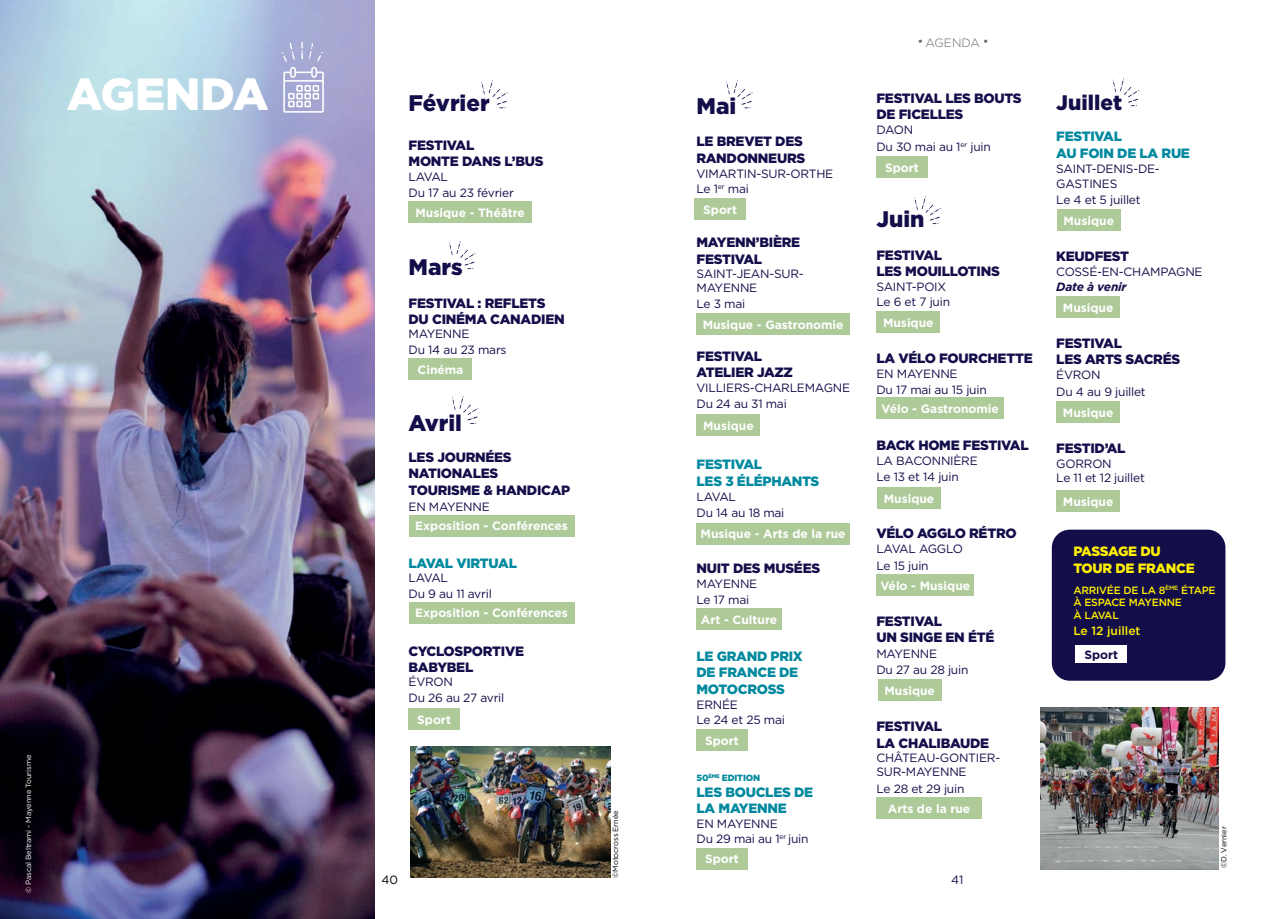
<style>
.page{position:relative;width:1285px;height:919px;background:#fff}
.page>*{position:absolute;margin:0;border:0;box-sizing:border-box;transform-origin:0 0}
.t1{font:900 45px "Gotham";color:#fff}
.t2{font:900 22.5px "Gotham";color:#130d4a}
.t3{font:900 21px "Gotham";color:#130d4a}
.t4{font:900 13.5px/16.2px "Gotham";letter-spacing:-.02em;color:#130d4a}
.t5{font:900 13.5px/16.2px "Gotham";letter-spacing:-.02em;color:#00899e}
.t6{font:900 13.5px/16.2px "Gotham";letter-spacing:-.02em;color:#fff101}
.t7{font:12px/16.2px "Gotham";letter-spacing:-.02em;color:#130d4a}
.t8{font:700 12px "Gotham";color:#fff}
.t9{font:500 12px "Gotham";color:#fff101}
.t10{font:italic 700 12px "Gotham";letter-spacing:-.02em;color:#130d4a}
.t11{font:300 12px "Gotham";color:#696362}
.t12{font:700 12px "Gotham";color:#130d4a}
.t13{font:12px "Gotham";color:#000}
.t14{font:500 10.5px/12.6px "Gotham";letter-spacing:-.02em;color:#fff101}
.t15{font:900 9px "Gotham";letter-spacing:-.02em;color:#00899e}
.t16{font:7.5px "Gotham";letter-spacing:-.02em;color:#fff}
.t17{font:7.5px "Gotham";letter-spacing:-.01em;color:#000}
.s1{font-family:"Brandon Grotesque";font-weight:700}
</style>
<div class="page">
<div style="left:408px;top:708px;width:51px;height:21px;background:#aeca99"></div>
<div style="left:408px;top:202px;width:124px;height:21px;background:#aeca99"></div>
<svg style="left:481px;top:81px;width:26px;height:27px"></svg>
<img style="left:0;top:0;width:374px;height:918px">
<div style="left:408px;top:358px;width:64px;height:21px;background:#aeca99"></div>
<div style="left:408px;top:515px;width:166px;height:21px;background:#aeca99"></div>
<svg style="left:449px;top:241px;width:26px;height:28px"></svg>
<svg style="left:452px;top:396px;width:26px;height:28px"></svg>
<div style="left:408px;top:602px;width:166px;height:21px;background:#aeca99"></div>
<img style="left:410px;top:746px;width:200px;height:131px">
<svg style="left:282px;top:42px;width:42px;height:71px;background:#babcdd"></svg>
<div style="left:1051px;top:529px;width:174px;height:151px;background:#130d4a;border-radius:18px"></div>
<div style="left:696px;top:313px;width:153px;height:21px;background:#aeca99"></div>
<div style="left:696px;top:523px;width:153px;height:21px;background:#aeca99"></div>
<div style="left:696px;top:608px;width:85px;height:21px;background:#aeca99"></div>
<div style="left:876px;top:397px;width:127px;height:22px;background:#aeca99"></div>
<div style="left:876px;top:574px;width:98px;height:21px;background:#aeca99"></div>
<svg style="left:726px;top:81px;width:26px;height:27px"></svg>
<div style="left:694px;top:198px;width:51px;height:21px;background:#aeca99"></div>
<div style="left:696px;top:415px;width:64px;height:21px;background:#aeca99"></div>
<div style="left:696px;top:729px;width:51px;height:21px;background:#aeca99"></div>
<div style="left:876px;top:156px;width:51px;height:22px;background:#aeca99"></div>
<div style="left:876px;top:311px;width:64px;height:22px;background:#aeca99"></div>
<div style="left:877px;top:487px;width:63px;height:21px;background:#aeca99"></div>
<div style="left:877px;top:679px;width:64px;height:22px;background:#aeca99"></div>
<div style="left:1056px;top:209px;width:64px;height:21px;background:#aeca99"></div>
<div style="left:1056px;top:401px;width:63px;height:22px;background:#aeca99"></div>
<div style="left:1056px;top:490px;width:63px;height:21px;background:#aeca99"></div>
<div style="left:1056px;top:297px;width:63px;height:21px;background:#aeca99"></div>
<svg style="left:914px;top:196px;width:26px;height:28px"></svg>
<svg style="left:1112px;top:78px;width:26px;height:28px"></svg>
<div style="left:876px;top:797px;width:105px;height:21px;background:#aeca99"></div>
<div style="left:1075px;top:645px;width:51px;height:17px;background:#fff"></div>
<img style="left:1040px;top:707px;width:177px;height:162px">
<div style="left:696px;top:847px;width:51px;height:22px;background:#aeca99"></div>
<h1 class="t1" style="left:67px;top:63px;width:203px">AGENDA</h1>
<p class="t16" style="left:24px;top:892px;width:140px;rotate:-90deg">© Pascal Beltrami - Mayenne Tourisme</p>
<h2 class="t2" style="left:408px;top:88px;width:83px">Février</h2>
<p class="t4" style="left:408px;top:137px;width:136px">FESTIVAL<br>MONTE DANS L’BUS</p>
<p class="t7" style="left:408px;top:168px;width:107px">LAVAL<br>Du 17 au 23 février</p>
<p class="t8" style="left:415px;top:205px;width:111px">Musique - Théâtre</p>
<h2 class="t2" style="left:408px;top:251px;width:56px">Mars</h2>
<p class="t4" style="left:408px;top:294px;width:158px">FESTIVAL : REFLETS<br>DU CINÉMA CANADIEN</p>
<p class="t7" style="left:408px;top:325px;width:100px">MAYENNE<br>Du 14 au 23 mars</p>
<p class="t8" style="left:417px;top:361px;width:47px">Cinéma</p>
<h2 class="t2" style="left:408px;top:407px;width:55px">Avril</h2>
<p class="t4" style="left:408px;top:449px;width:163px">LES JOURNÉES<br>NATIONALES<br>TOURISME &amp; HANDICAP</p>
<p class="t7" style="left:408px;top:498px;width:83px">EN MAYENNE</p>
<p class="t8" style="left:415px;top:518px;width:154px">Exposition - Conférences</p>
<p class="t5" style="left:408px;top:554px;width:110px">LAVAL VIRTUAL</p>
<p class="t7" style="left:408px;top:569px;width:85px">LAVAL<br>Du 9 au 11 avril</p>
<p class="t8" style="left:415px;top:605px;width:154px">Exposition - Conférences</p>
<p class="t4" style="left:408px;top:642px;width:117px">CYCLOSPORTIVE<br>BABYBEL</p>
<p class="t7" style="left:408px;top:673px;width:97px">ÉVRON<br>Du 26 au 27 avril</p>
<p class="t8" style="left:417px;top:711px;width:35px">Sport</p>
<p class="t13" style="left:381px;top:872px;width:18px">40</p>
<p class="t17" style="left:610px;top:877px;width:69px;rotate:-90deg">©Motocross Ernée</p>
<h2 class="t2" style="left:696px;top:90px;width:41px">Mai</h2>
<p class="t4" style="left:696px;top:133px;width:110px">LE BREVET DES<br>RANDONNEURS</p>
<p class="t7" style="left:696px;top:165px;width:138px;line-height:15px">VIMARTIN-SUR-ORTHE<br>Le 1<sup>er</sup> mai</p>
<p class="t8" style="left:703px;top:201px;width:35px">Sport</p>
<p class="t4" style="left:696px;top:234px;width:105px">MAYENN’BIÈRE<br>FESTIVAL</p>
<p class="t7" style="left:696px;top:266px;width:109px;line-height:14.9px">SAINT-JEAN-SUR-<br>MAYENNE<br>Le 3 mai</p>
<p class="t8" style="left:702px;top:316px;width:142px">Musique - Gastronomie</p>
<p class="t4" style="left:696px;top:347px;width:98px">FESTIVAL<br>ATELIER JAZZ</p>
<p class="t7" style="left:696px;top:379px;width:155px">VILLIERS-CHARLEMAGNE<br>Du 24 au 31 mai</p>
<p class="t8" style="left:703px;top:418px;width:52px">Musique</p>
<p class="t5" style="left:696px;top:456px;width:124px">FESTIVAL<br>LES 3 ÉLÉPHANTS</p>
<p class="t7" style="left:696px;top:488px;width:89px">LAVAL<br>Du 14 au 18 mai</p>
<p class="t8" style="left:700px;top:526px;width:146px">Musique - Arts de la rue</p>
<p class="t4" style="left:696px;top:559px;width:125px">NUIT DES MUSÉES</p>
<p class="t7" style="left:696px;top:575px;width:62px">MAYENNE<br>Le 17 mai</p>
<p class="t8" style="left:700px;top:611px;width:78px">Art - Culture</p>
<p class="t5" style="left:696px;top:648px;width:108px">LE GRAND PRIX<br>DE FRANCE DE<br>MOTOCROSS</p>
<p class="t7" style="left:696px;top:696px;width:90px;line-height:15px">ERNÉE<br>Le 24 et 25 mai</p>
<p class="t8" style="left:705px;top:732px;width:35px">Sport</p>
<p class="t15" style="left:696px;top:771px;width:65px">50<sup>ÈME</sup> EDITION</p>
<p class="t5" style="left:696px;top:783px;width:118px">LES BOUCLES DE<br>LA MAYENNE</p>
<p class="t7" style="left:696px;top:816px;width:113px;line-height:14.4px">EN MAYENNE<br>Du 29 mai au 1<sup>er</sup> juin</p>
<p class="t8" style="left:705px;top:851px;width:35px">Sport</p>
<p class="t11" style="left:918px;top:35px;width:71px"><span class="s1">•</span> AGENDA <span class="s1">•</span></p>
<p class="t4" style="left:876px;top:90px;width:147px">FESTIVAL LES BOUTS<br>DE FICELLES</p>
<p class="t7" style="left:876px;top:122px;width:116px">DAON<br>Du 30 mai au 1<sup>er</sup> juin</p>
<p class="t8" style="left:884px;top:160px;width:35px">Sport</p>
<h2 class="t2" style="left:876px;top:203px;width:49px">Juin</h2>
<p class="t4" style="left:876px;top:246px;width:125px">FESTIVAL<br>LES MOUILLOTINS</p>
<p class="t7" style="left:876px;top:279px;width:75px;line-height:15px">SAINT-POIX<br>Le 6 et 7 juin</p>
<p class="t8" style="left:882px;top:315px;width:52px">Musique</p>
<p class="t4" style="left:876px;top:350px;width:158px">LA VÉLO FOURCHETTE</p>
<p class="t7" style="left:876px;top:365px;width:112px">EN MAYENNE<br>Du 17 mai au 15 juin</p>
<p class="t8" style="left:881px;top:401px;width:119px">Vélo - Gastronomie</p>
<p class="t4" style="left:876px;top:437px;width:154px">BACK HOME FESTIVAL</p>
<p class="t7" style="left:876px;top:452px;width:103px">LA BACONNIÈRE<br>Le 13 et 14 juin</p>
<p class="t8" style="left:883px;top:490px;width:52px">Musique</p>
<p class="t4" style="left:876px;top:525px;width:142px">VÉLO AGGLO RÉTRO</p>
<p class="t7" style="left:876px;top:540px;width:88px">LAVAL AGGLO<br>Le 15 juin</p>
<p class="t8" style="left:880px;top:577px;width:91px">Vélo - Musique</p>
<p class="t4" style="left:876px;top:612px;width:120px">FESTIVAL<br>UN SINGE EN ÉTÉ</p>
<p class="t7" style="left:876px;top:645px;width:93px">MAYENNE<br>Du 27 au 28 juin</p>
<p class="t8" style="left:884px;top:682px;width:52px">Musique</p>
<p class="t4" style="left:876px;top:718px;width:114px">FESTIVAL<br>LA CHALIBAUDE</p>
<p class="t7" style="left:876px;top:750px;width:125px;line-height:14.4px">CHÂTEAU-GONTIER-<br>SUR-MAYENNE</p>
<p class="t7" style="left:876px;top:779px;width:89px">Le 28 et 29 juin</p>
<p class="t8" style="left:887px;top:800px;width:84px">Arts de la rue</p>
<p class="t7" style="left:951px;top:871px;width:14px">41</p>
<h3 class="t3" style="left:1056px;top:88px;width:67px">Juillet</h3>
<p class="t5" style="left:1056px;top:128px;width:135px">FESTIVAL<br>AU FOIN DE LA RUE</p>
<p class="t7" style="left:1056px;top:161px;width:105px;line-height:15px">SAINT-DENIS-DE-<br>GASTINES</p>
<p class="t7" style="left:1056px;top:191px;width:86px">Le 4 et 5 juillet</p>
<p class="t8" style="left:1063px;top:212px;width:52px">Musique</p>
<p class="t4" style="left:1056px;top:248px;width:74px">KEUDFEST</p>
<p class="t7" style="left:1056px;top:263px;width:148px">COSSÉ-EN-CHAMPAGNE</p>
<p class="t10" style="left:1056px;top:280px;width:72px">Date à venir</p>
<p class="t8" style="left:1062px;top:300px;width:52px">Musique</p>
<p class="t4" style="left:1056px;top:335px;width:125px">FESTIVAL<br>LES ARTS SACRÉS</p>
<p class="t7" style="left:1056px;top:367px;width:91px">ÉVRON<br>Du 4 au 9 juillet</p>
<p class="t8" style="left:1062px;top:405px;width:52px">Musique</p>
<p class="t4" style="left:1056px;top:439px;width:71px">FESTID’AL</p>
<p class="t7" style="left:1056px;top:456px;width:90px;line-height:14.4px">GORRON<br>Le 11 et 12 juillet</p>
<p class="t8" style="left:1062px;top:493px;width:52px">Musique</p>
<p class="t6" style="left:1073px;top:543px;width:123px">PASSAGE DU<br>TOUR DE FRANCE</p>
<p class="t14" style="left:1073px;top:583px;width:144px">ARRIVÉE DE LA 8<sup>ÈME</sup> ÉTAPE<br>À ESPACE MAYENNE<br>À LAVAL</p>
<p class="t9" style="left:1073px;top:623px;width:69px">Le 12 juillet</p>
<p class="t12" style="left:1084px;top:646px;width:35px">Sport</p>
<p class="t17" style="left:1218px;top:868px;width:43px;rotate:-90deg">©D. Vernier</p>
</div>
